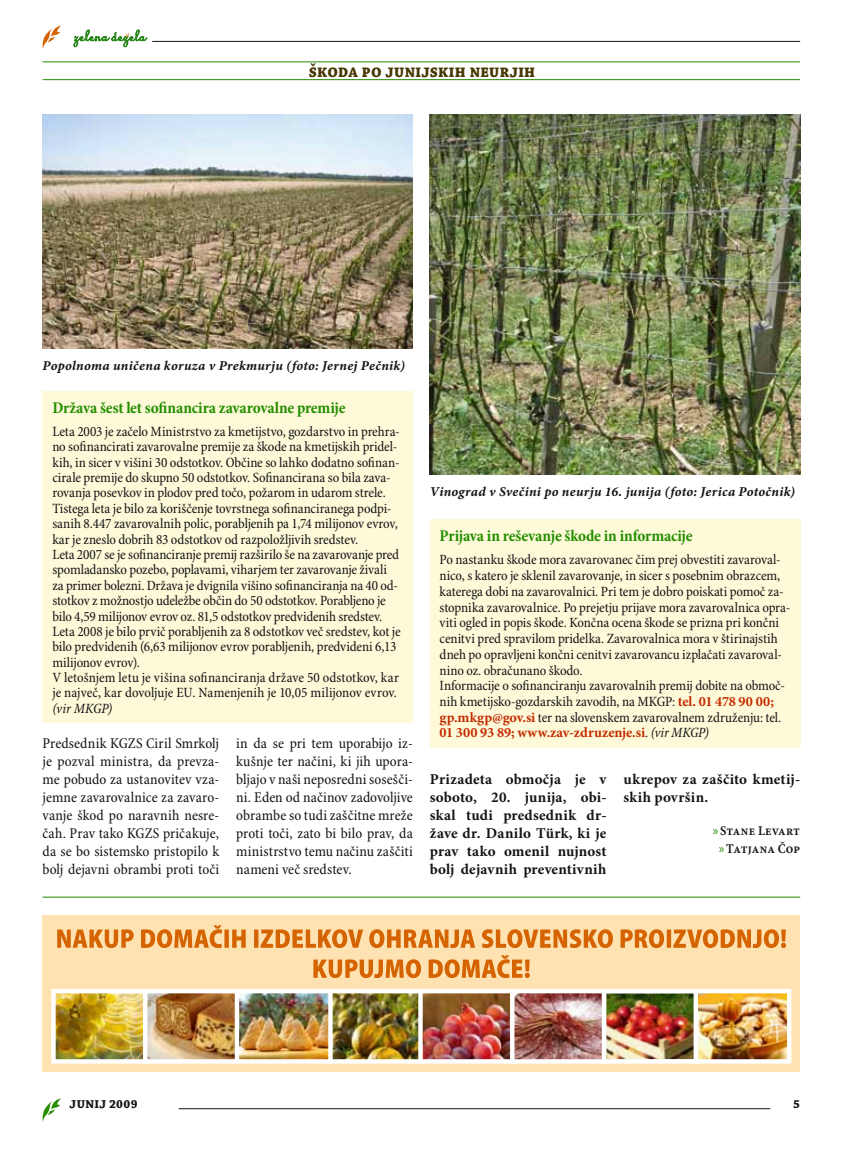
<style>
.page{position:relative;width:864px;height:1153px;background:#fff}
.page>*{position:absolute;margin:0;border:0;box-sizing:border-box;transform-origin:0 0}
.t1{font:700 18px "Chaparral Pro";letter-spacing:.015em;color:#463600;scale:.9 1}
.t2{font:700 condensed 16.5px "Minion Pro";letter-spacing:-.015em;color:#248e00}
.t3{font:condensed 15px/18px "Minion Pro";color:#141315;text-align:justify}
.t4{font:700 15px/18px "Minion Pro";letter-spacing:.015em;color:#141315;text-align:justify}
.t5{font:condensed 14.25px/15.5px "Minion Pro";letter-spacing:-.01em;color:#141315}
.t6{font:italic condensed 14.25px "Minion Pro";letter-spacing:.005em;color:#141315}
.t7{font:13.5px "Minion Pro Bold It Capt";letter-spacing:.02em;color:#141315}
.t8{font:13.5px/18px "Minion Pro Semibold Cn Capt";color:#141315;text-align:center}
.t9{font:12px "Chaparral Pro Bold Capt";letter-spacing:.03em;color:#141315}
.s1{font-weight:700;font-stretch:normal;color:#c32b00}
.s2{font-style:italic}
.s3{font-family:"Myriad Pro";color:#248e00}
</style>
<div class="page">
<svg style="left:42px;top:1098px;width:19px;height:23px"></svg>
<hr style="left:152px;top:41px;width:647px;height:1px;background:#141315">
<svg style="left:42px;top:26px;width:19px;height:23px"></svg>
<svg style="left:73px;top:30px;width:74px;height:17px"></svg>
<hr style="left:179px;top:1108px;width:591px;height:1px;background:#141315">
<hr style="left:43px;top:61px;width:756px;height:1px;background:#248e00">
<hr style="left:43px;top:79px;width:756px;height:1px;background:#248e00">
<img style="left:429px;top:114px;width:370px;height:360px">
<img style="left:43px;top:114px;width:369px;height:234px">
<hr style="left:42px;top:896px;width:757px;height:1px;background:#248e00">
<div style="left:43px;top:915px;width:756px;height:156px;background:#ffe2b1"></div>
<img style="left:51px;top:988px;width:741px;height:76px">
<svg style="left:313px;top:955px;width:216px;height:22px"></svg>
<svg style="left:57px;top:925px;width:728px;height:22px"></svg>
<div style="left:43px;top:391px;width:369px;height:331px;background:#fefad9"></div>
<div style="left:429px;top:519px;width:370px;height:228px;background:#fefad9"></div>
<p class="t1" style="left:309px;top:61px;width:253px">škoda po junijskih neurjih</p>
<p class="t7" style="left:43px;top:357px;width:363px">Popolnoma uničena koruza v Prekmurju (foto: Jernej Pečnik)</p>
<p class="t2" style="left:52px;top:397px;width:294px">Država šest let sofinancira zavarovalne premije</p>
<p class="t5" style="left:52px;top:424px;width:350px">Leta 2003 je začelo Ministrstvo za kmetijstvo, gozdarstvo in prehra&shy;no sofinancirati zavarovalne premije za škode na kmetijskih pridel&shy;kih, in sicer v višini 30 odstotkov. Občine so lahko dodatno sofinan&shy;cirale premije do skupno 50 odstotkov. Sofinancirana so bila zava&shy;rovanja posevkov in plodov pred točo, požarom in udarom strele.<br>Tistega leta je bilo za koriščenje tovrstnega sofinanciranega podpi&shy;sanih 8.447 zavarovalnih polic, porabljenih pa 1,74 milijonov evrov, kar je zneslo dobrih 83 odstotkov od razpoložljivih sredstev.<br>Leta 2007 se je sofinanciranje premij razširilo še na zavarovanje pred spomladansko pozebo, poplavami, viharjem ter zavarovanje živali za primer bolezni. Država je dvignila višino sofinanciranja na 40 od&shy;stotkov z možnostjo udeležbe občin do 50 odstotkov. Porabljeno je bilo 4,59 milijonov evrov oz. 81,5 odstotkov predvidenih sredstev.<br>Leta 2008 je bilo prvič porabljenih za 8 odstotkov več sredstev, kot je bilo predvidenih (6,63 milijonov evrov porabljenih, predvideni 6,13 milijonov evrov).<br>V letošnjem letu je višina sofinanciranja države 50 odstotkov, kar je največ, kar dovoljuje EU. Namenjenih je 10,05 milijonov evrov.</p>
<p class="t6" style="left:52px;top:699px;width:62px">(vir MKGP)</p>
<p class="t3" style="left:43px;top:735px;width:178px">Predsednik KGZS Ciril Smrkolj je pozval ministra, da prevza&shy;me pobudo za ustanovitev vza&shy;jemne zavarovalnice za zavaro&shy;vanje škod po naravnih nesre&shy;čah. Prav tako KGZS pričakuje, da se bo sistemsko pristopilo k bolj dejavni obrambi proti toči</p>
<p class="t3" style="left:236px;top:735px;width:178px">in da se pri tem uporabijo iz&shy;kušnje ter načini, ki jih upora&shy;bljajo v naši neposredni sosešči&shy;ni. Eden od načinov zadovoljive obrambe so tudi zaščitne mreže proti toči, zato bi bilo prav, da ministrstvo temu načinu zaščiti nameni več sredstev.</p>
<p class="t7" style="left:429px;top:483px;width:366px">Vinograd v Svečini po neurju 16. junija (foto: Jerica Potočnik)</p>
<p class="t2" style="left:439px;top:525px;width:254px">Prijava in reševanje škode in informacije</p>
<p class="t5" style="left:439px;top:552px;width:352px">Po nastanku škode mora zavarovanec čim prej obvestiti zavaroval&shy;nico, s katero je sklenil zavarovanje, in sicer s posebnim obrazcem, katerega dobi na zavarovalnici. Pri tem je dobro poiskati pomoč za&shy;stopnika zavarovalnice. Po prejetju prijave mora zavarovalnica opra&shy;viti ogled in popis škode. Končna ocena škode se prizna pri končni cenitvi pred spravilom pridelka. Zavarovalnica mora v štirinajstih dneh po opravljeni končni cenitvi zavarovancu izplačati zavaroval&shy;nino oz. obračunano škodo.<br>Informacije o sofinanciranju zavarovalnih premij dobite na območ&shy;nih kmetijsko-gozdarskih zavodih, na MKGP: <span class="s1">tel. 01 478 90 00; gp.mkgp@gov.si</span> ter na slovenskem zavarovalnem združenju: tel.<br><span class="s1">01 300 93 89; www.zav-zdruzenje.si</span>. <span class="s2">(vir MKGP)</span></p>
<p class="t4" style="left:429px;top:771px;width:178px">Prizadeta območja je v soboto, 20. junija, obi&shy;skal tudi predsednik dr&shy;žave dr. Danilo Türk, ki je prav tako omenil nujnost bolj dejavnih preventivnih</p>
<p class="t4" style="left:623px;top:771px;width:178px">ukrepov za zaščito kmetij&shy;skih površin.</p>
<p class="t8" style="left:712px;top:822px;width:89px"><span class="s3">»</span> Stane Levart <span class="s3">»</span>Tatjana Čop</p>
<p class="t9" style="left:70px;top:1097px;width:69px">junij 2009</p>
<p class="t9" style="left:793px;top:1097px;width:8px">5</p>
</div>
